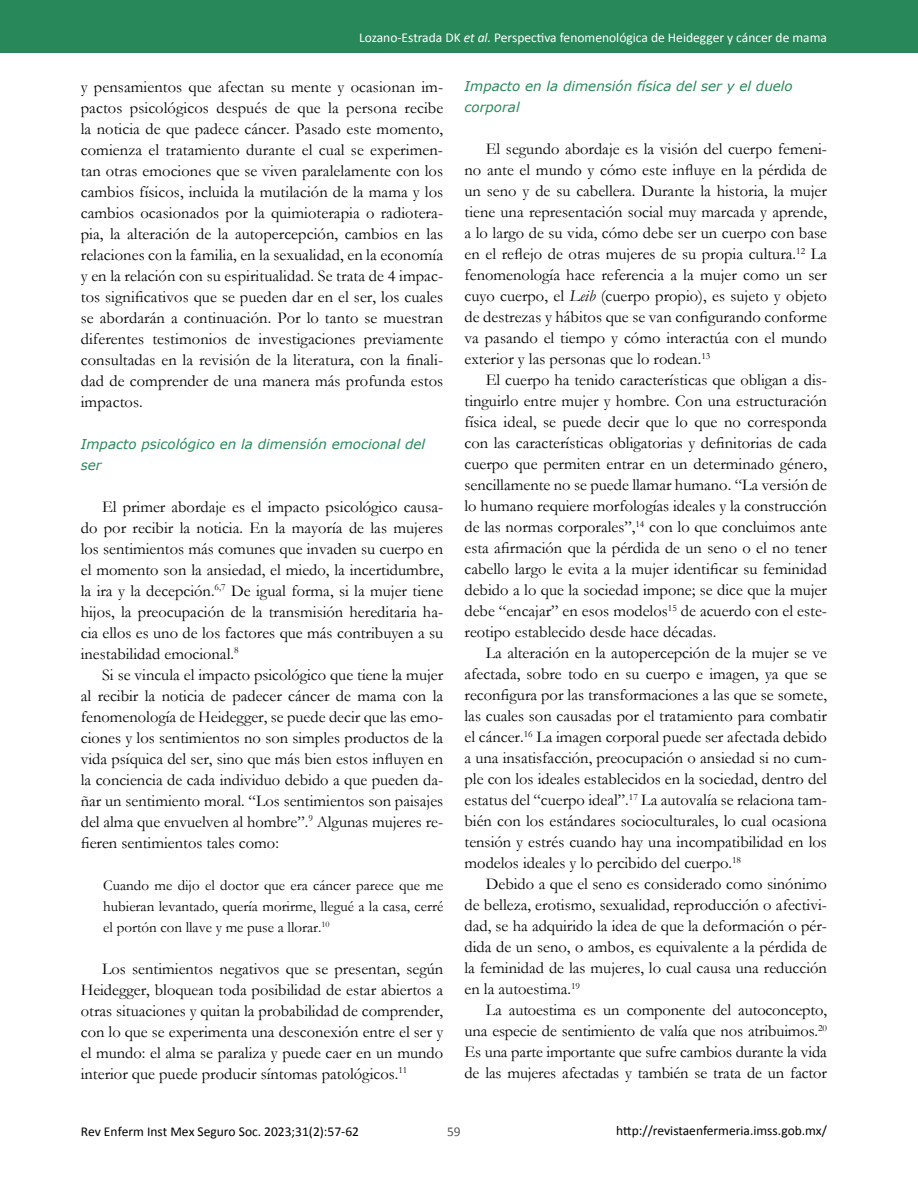
<style>
.page{position:relative;width:918px;height:1188px;background:#fff}
.page>*{position:absolute;margin:0;border:0;box-sizing:border-box;transform-origin:0 0}
.t1{font:16.5px/21px "Garamond";color:#000;text-align:justify}
.t2{font:15px/21px "Garamond";color:#000;text-align:justify}
.t3{font:italic 13.5px/21px "Verdana";color:#29885a}
.t4{font:13.5px "Calibri";color:#000}
.t5{font:13.5px "Calibri";color:#fff}
.t6{font:13.5px "Calibri";color:#575756}
.s1{font-style:italic}
</style>
<div class="page">
<div style="left:0;top:0;width:918px;height:53px;background:#29885a"></div>
<p class="t5" style="left:359px;top:29px;width:469px">Lozano-Estrada DK <span class="s1">et al.</span> Perspectiva fenomenológica de Heidegger y cáncer de mama</p>
<p class="t1" style="left:81px;top:76px;width:364px">y pensamientos que afectan su mente y ocasionan im&shy;pactos psicológicos después de que la persona recibe la noticia de que padece cáncer. Pasado este momento, comienza el tratamiento durante el cual se experimen&shy;tan otras emociones que se viven paralelamente con los cambios físicos, incluida la mutilación de la mama y los cambios ocasionados por la quimioterapia o radiotera&shy;pia, la alteración de la autopercepción, cambios en las relaciones con la familia, en la sexualidad, en la economía y en la relación con su espiritualidad. Se trata de 4 impac&shy;tos significativos que se pueden dar en el ser, los cuales se abordarán a continuación. Por lo tanto se muestran diferentes testimonios de investigaciones previamente consultadas en la revisión de la literatura, con la finali&shy;dad de comprender de una manera más profunda estos impactos.</p>
<p class="t3" style="left:81px;top:433px;width:346px">Impacto psicológico en la dimensión emocional del ser</p>
<p class="t1" style="left:81px;top:496px;width:364px;text-indent:21px">El primer abordaje es el impacto psicológico causa&shy;do por recibir la noticia. En la mayoría de las mujeres los sentimientos más comunes que invaden su cuerpo en el momento son la ansiedad, el miedo, la incertidumbre, la ira y la decepción.<sup>6,7</sup> De igual forma, si la mujer tiene hijos, la preocupación de la transmisión hereditaria ha&shy;cia ellos es uno de los factores que más contribuyen a su inestabilidad emocional.<sup>8</sup></p>
<p class="t1" style="left:81px;top:664px;width:364px;text-indent:21px">Si se vincula el impacto psicológico que tiene la mujer al recibir la noticia de padecer cáncer de mama con la fenomenología de Heidegger, se puede decir que las emo&shy;ciones y los sentimientos no son simples productos de la vida psíquica del ser, sino que más bien estos influyen en la conciencia de cada individuo debido a que pueden da&shy;ñar un sentimiento moral. “Los sentimientos son paisajes del alma que envuelven al hombre”.<sup>9</sup> Algunas mujeres re&shy;fieren sentimientos tales como:</p>
<p class="t2" style="left:103px;top:874px;width:341px">Cuando me dijo el doctor que era cáncer parece que me hubieran levantado, quería morirme, llegué a la casa, cerré el portón con llave y me puse a llorar.<sup>10</sup></p>
<p class="t1" style="left:81px;top:958px;width:364px;text-indent:21px">Los sentimientos negativos que se presentan, según Heidegger, bloquean toda posibilidad de estar abiertos a otras situaciones y quitan la probabilidad de comprender, con lo que se experimenta una desconexión entre el ser y el mundo: el alma se paraliza y puede caer en un mundo interior que puede producir síntomas patológicos.<sup>11</sup></p>
<p class="t3" style="left:465px;top:76px;width:330px">Impacto en la dimensión física del ser y el duelo corporal</p>
<p class="t1" style="left:465px;top:138px;width:364px;text-indent:21px">El segundo abordaje es la visión del cuerpo femeni&shy;no ante el mundo y cómo este influye en la pérdida de un seno y de su cabellera. Durante la historia, la mujer tiene una representación social muy marcada y aprende, a lo largo de su vida, cómo debe ser un cuerpo con base en el reflejo de otras mujeres de su propia cultura.<sup>12</sup> La fenomenología hace referencia a la mujer como un ser cuyo cuerpo, el <span class="s1">Leib</span> (cuerpo propio), es sujeto y objeto de destrezas y hábitos que se van configurando conforme va pasando el tiempo y cómo interactúa con el mundo exterior y las personas que lo rodean.<sup>13</sup></p>
<p class="t1" style="left:465px;top:369px;width:364px;text-indent:21px">El cuerpo ha tenido características que obligan a dis&shy;tinguirlo entre mujer y hombre. Con una estructuración física ideal, se puede decir que lo que no corresponda con las características obligatorias y definitorias de cada cuerpo que permiten entrar en un determinado género, sencillamente no se puede llamar humano. “La versión de lo humano requiere morfologías ideales y la construcción de las normas corporales”,<sup>14</sup> con lo que concluimos ante esta afirmación que la pérdida de un seno o el no tener cabello largo le evita a la mujer identificar su feminidad debido a lo que la sociedad impone; se dice que la mujer debe “encajar” en esos modelos<sup>15</sup> de acuerdo con el este&shy;reotipo establecido desde hace décadas.</p>
<p class="t1" style="left:465px;top:642px;width:364px;text-indent:21px">La alteración en la autopercepción de la mujer se ve afectada, sobre todo en su cuerpo e imagen, ya que se reconfigura por las transformaciones a las que se somete, las cuales son causadas por el tratamiento para combatir el cáncer.<sup>16</sup> La imagen corporal puede ser afectada debido a una insatisfacción, preocupación o ansiedad si no cum&shy;ple con los ideales establecidos en la sociedad, dentro del estatus del “cuerpo ideal”.<sup>17</sup> La autovalía se relaciona tam&shy;bién con los estándares socioculturales, lo cual ocasiona tensión y estrés cuando hay una incompatibilidad en los modelos ideales y lo percibido del cuerpo.<sup>18</sup></p>
<p class="t1" style="left:465px;top:873px;width:364px;text-indent:21px">Debido a que el seno es considerado como sinónimo de belleza, erotismo, sexualidad, reproducción o afectivi&shy;dad, se ha adquirido la idea de que la deformación o pér&shy;dida de un seno, o ambos, es equivalente a la pérdida de la feminidad de las mujeres, lo cual causa una reducción en la autoestima.<sup>19</sup></p>
<p class="t1" style="left:465px;top:999px;width:364px;text-indent:21px">La autoestima es un componente del autoconcepto, una especie de sentimiento de valía que nos atribuimos.<sup>20<br></sup>Es una parte importante que sufre cambios durante la vida de las mujeres afectadas y también se trata de un factor</p>
<p class="t4" style="left:81px;top:1123px;width:280px">Rev Enferm Inst Mex Seguro Soc. 2023;31(2):57-62</p>
<p class="t6" style="left:447px;top:1123px;width:15px">59</p>
<p class="t4" style="left:616px;top:1122px;width:212px">http://revistaenfermeria.imss.gob.mx/</p>
</div>
